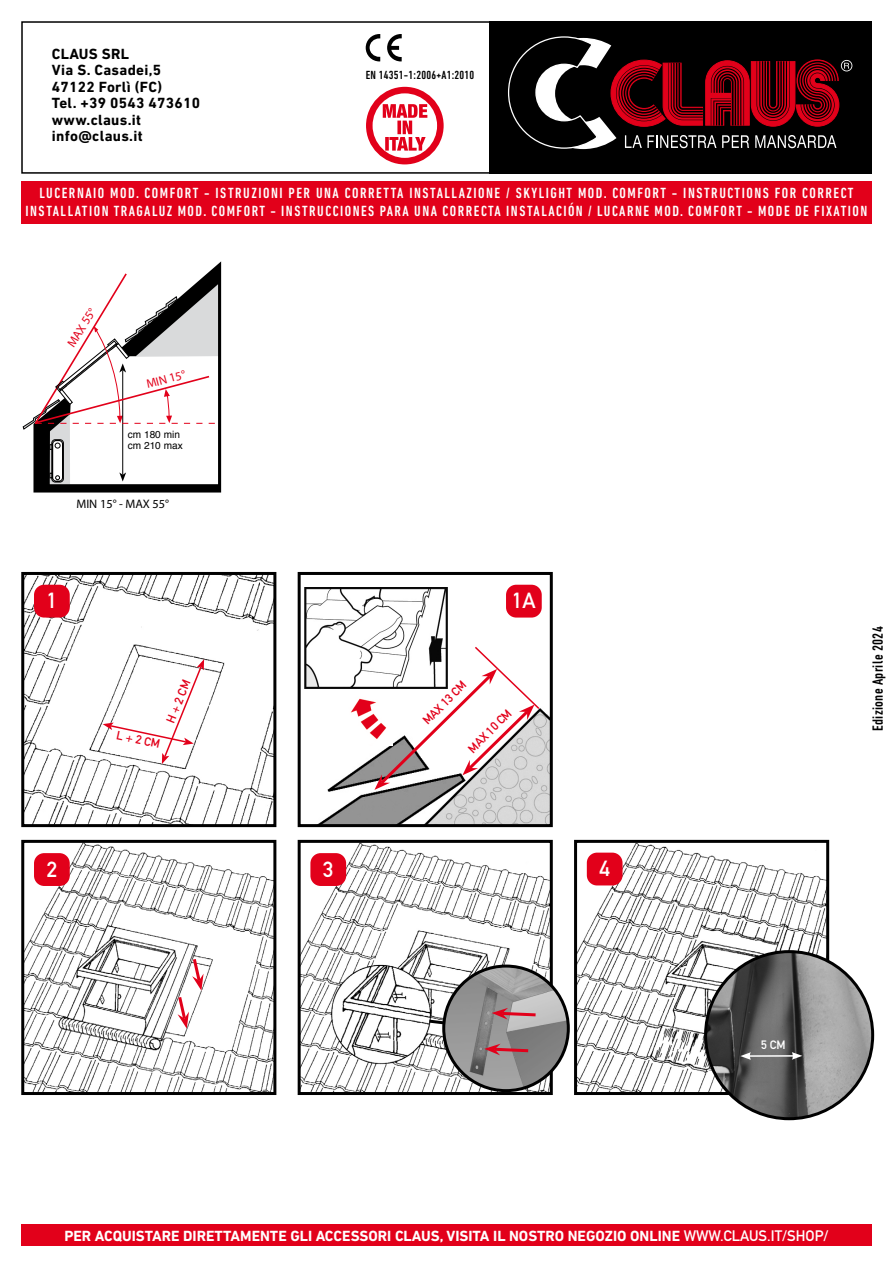
<style>
.page{position:relative;width:893px;height:1263px;background:#fff}
.page>*{position:absolute;margin:0;border:0;box-sizing:border-box;transform-origin:0 0}
.t1{font:21.6px "DIN Mittelschrift Std";color:#fff}
.t2{font:500 condensed 15px/18px "DIN Next LT Pro";letter-spacing:.1em;color:#fff;text-align:center}
.t3{font:700 15px "DIN Next LT Pro";color:#fff}
.t4{font:700 15px/16.5px "DIN Next LT Pro";letter-spacing:.02em;color:#000}
.t5{font:500 condensed 15px "DIN Next LT Pro";letter-spacing:.02em;color:#000}
.t6{font:12.3px "Myriad Pro";color:#000}
.t7{font:12.3px "Myriad Pro";color:#e2001a}
.t8{font:12px "DIN Mittelschrift Std";color:#e2001a}
.t9{font:500 condensed 12px "DIN Next LT Pro";letter-spacing:.02em;color:#000}
.t10{font:12px "DIN Mittelschrift Std";color:#fff}
.t11{font:10.05px/11.6px "Helvetica";color:#000}
.s1{font-family:"DIN Mittelschrift Std";font-weight:400}
</style>
<div class="page">
<div style="left:489px;top:21px;width:383px;height:153px;background:#000"></div>
<svg style="left:508px;top:36px;width:344px;height:113px"></svg>
<svg style="left:366px;top:34px;width:14px;height:27px"></svg>
<svg style="left:387px;top:34px;width:15px;height:27px"></svg>
<div style="left:21px;top:181px;width:851px;height:43px;background:#e2001a"></div>
<div style="left:21px;top:1225px;width:851px;height:21px;background:#e2001a"></div>
<img style="left:25px;top:576px;width:247px;height:247px">
<div style="left:21px;top:572px;width:255px;height:255px;border:3px solid #000"></div>
<img style="left:304px;top:635px;width:245px;height:188px">
<div style="left:298px;top:572px;width:255px;height:255px;border:3px solid #000"></div>
<svg style="left:103px;top:659px;width:101px;height:105px"></svg>
<img style="left:305px;top:587px;width:143px;height:101px">
<div style="left:34px;top:585px;width:36px;height:32px;background:#e2001a;border-radius:10px"></div>
<div style="left:506px;top:585px;width:36px;height:32px;background:#e2001a;border-radius:10px"></div>
<svg style="left:374px;top:645px;width:167px;height:145px"></svg>
<img style="left:25px;top:844px;width:247px;height:247px">
<div style="left:21px;top:840px;width:255px;height:255px;border:3px solid #000"></div>
<img style="left:302px;top:844px;width:247px;height:247px">
<div style="left:298px;top:840px;width:255px;height:255px;border:3px solid #000"></div>
<img style="left:578px;top:844px;width:247px;height:247px">
<div style="left:574px;top:840px;width:255px;height:255px;border:3px solid #000"></div>
<div style="left:34px;top:853px;width:36px;height:33px;background:#e2001a;border-radius:10px"></div>
<div style="left:310px;top:853px;width:36px;height:33px;background:#e2001a;border-radius:10px"></div>
<div style="left:587px;top:853px;width:35px;height:32px;background:#e2001a;border-radius:10px"></div>
<svg style="left:366px;top:87px;width:78px;height:77px"></svg>
<svg style="left:176px;top:956px;width:28px;height:73px"></svg>
<img style="left:706px;top:952px;width:167px;height:167px;border-radius:84px">
<hr style="left:748px;top:1055px;width:46px;height:2px;background:#fff">
<svg style="left:740px;top:1052px;width:11px;height:8px"></svg>
<svg style="left:792px;top:1052px;width:10px;height:8px"></svg>
<svg style="left:426px;top:1018px;width:17px;height:9px"></svg>
<img style="left:444px;top:966px;width:124px;height:125px;border-radius:62px">
<div style="left:442px;top:964px;width:128px;height:128px;border:3px solid #000;border-radius:50%"></div>
<svg style="left:492px;top:1008px;width:47px;height:11px"></svg>
<svg style="left:484px;top:1044px;width:47px;height:11px"></svg>
<img style="left:347px;top:694px;width:45px;height:51px">
<svg style="left:22px;top:261px;width:199px;height:231px"></svg>
<p class="t4" style="left:52px;top:46px;width:150px">CLAUS SRL<br>Via S. Casadei,5<br>47122 Forlì (FC)<br>Tel. +39 0543 473610 www.claus.it info@claus.it</p>
<p class="t9" style="left:366px;top:68px;width:110px">EN 14351-1:2006+A1:2010</p>
<p class="t2" style="left:26px;top:184px;width:843px">LUCERNAIO MOD. COMFORT - ISTRUZIONI PER UNA CORRETTA INSTALLAZIONE / SKYLIGHT MOD. COMFORT - INSTRUCTIONS FOR CORRECT<br>INSTALLATION TRAGALUZ MOD. COMFORT - INSTRUCCIONES PARA UNA CORRECTA INSTALACIÓN / LUCARNE MOD. COMFORT - MODE DE FIXATION</p>
<p class="t7" style="left:64px;top:342px;width:45px;rotate:-58deg">MAX 55°</p>
<p class="t7" style="left:145px;top:377px;width:42px;rotate:-15deg">MIN 15°</p>
<p class="t11" style="left:128px;top:428px;width:56px">cm 180 min cm 210 max</p>
<p class="t6" style="left:76px;top:496px;width:94px">MIN 15° - MAX 55°</p>
<h1 class="t1" style="left:47px;top:588px;width:12px">1</h1>
<h1 class="t1" style="left:512px;top:588px;width:25px">1A</h1>
<p class="t8" style="left:163px;top:720px;width:47px;rotate:-68deg">H + 2 CM</p>
<p class="t8" style="left:420px;top:717px;width:57px;rotate:-45deg">MAX 13 CM</p>
<p class="t8" style="left:465px;top:746px;width:57px;rotate:-45deg">MAX 10 CM</p>
<p class="t8" style="left:118px;top:728px;width:46px;rotate:12deg">L + 2 CM</p>
<h1 class="t1" style="left:47px;top:856px;width:12px">2</h1>
<h1 class="t1" style="left:323px;top:856px;width:12px">3</h1>
<h1 class="t1" style="left:599px;top:856px;width:12px">4</h1>
<p class="t5" style="left:869px;top:731px;width:106px;rotate:-90deg">Edizione Aprile 2024</p>
<p class="t10" style="left:761px;top:1037px;width:26px">5 CM</p>
<p class="t3" style="left:64px;top:1227px;width:766px">PER ACQUISTARE DIRETTAMENTE GLI ACCESSORI CLAUS, VISITA IL NOSTRO NEGOZIO ONLINE <span class="s1">WWW.CLAUS.IT/SHOP/</span></p>
</div>
